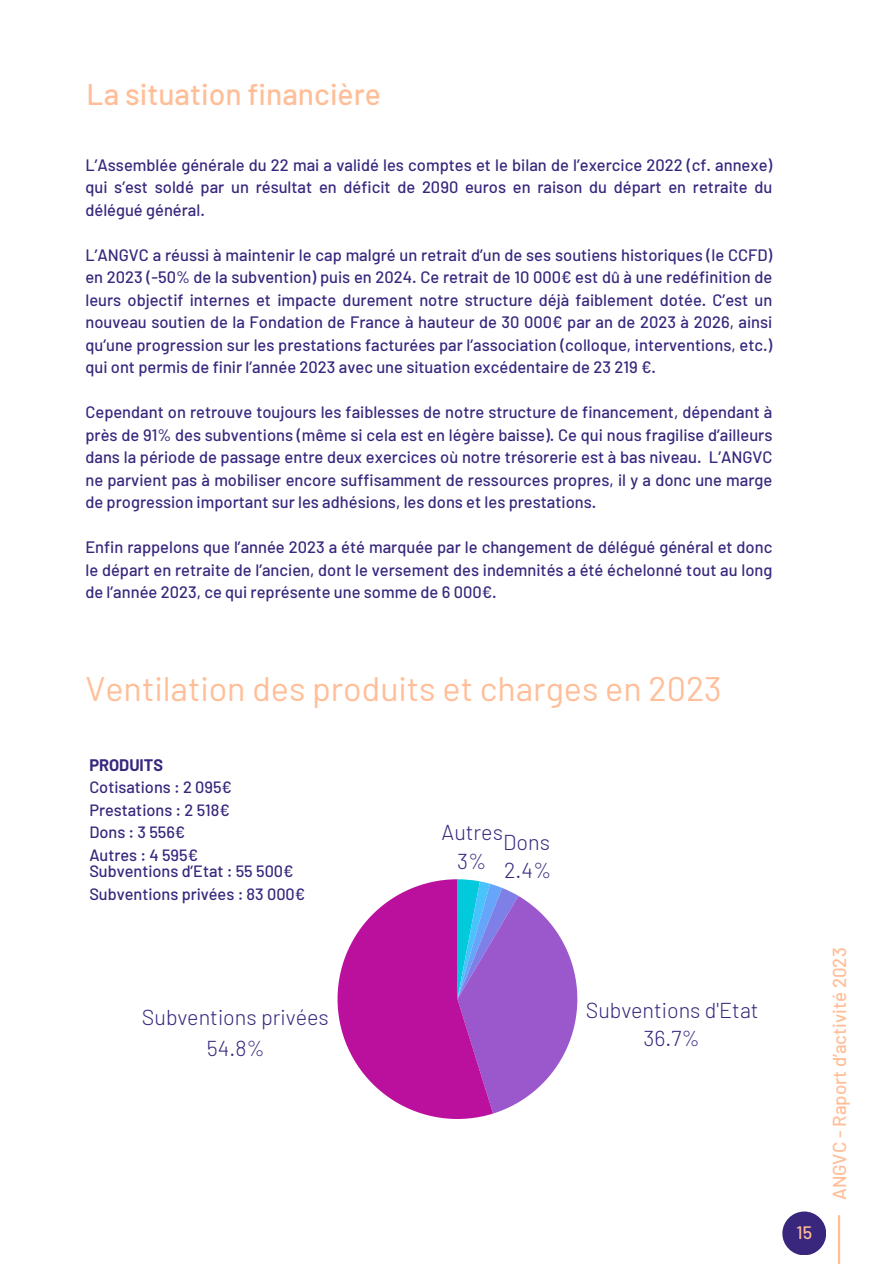
<style>
.page{position:relative;width:894px;height:1264px;background:#fff}
.page>*{position:absolute;margin:0;border:0;box-sizing:border-box;transform-origin:0 0}
.t1{font:34.05px "Barlow";color:#ffbe98}
.t2{font:500 30px "Barlow";color:#ffbe98}
.t3{font:300 21.6px/28px "Barlow";color:#38277d;text-align:center}
.t4{font:500 18.75px "Barlow";color:#ffbe98}
.t5{font:500 18px "Barlow";color:#ffbe98}
.t6{font:500 16.5px/22.5px "Barlow";color:#38277d;text-align:justify}
.t7{font:500 16.35px "Barlow";color:#38277d}
.t8{font:700 16.35px "Barlow";color:#38277d}
</style>
<div class="page">
<hr style="left:837px;top:1215px;width:2px;height:48px;background:#ffbe98">
<svg style="left:337px;top:879px;width:240px;height:239px"></svg>
<div style="left:782px;top:1211px;width:44px;height:44px;background:#38277d;border-radius:50%"></div>
<h2 class="t2" style="left:86px;top:75px;width:296px">La situation financière</h2>
<p class="t6" style="left:85px;top:153px;width:688px">L’Assemblée générale du 22 mai a validé les comptes et le bilan de l’exercice 2022 (cf. annexe) qui s’est soldé par un résultat en déficit de 2090 euros en raison du départ en retraite du délégué général.</p>
<p class="t6" style="left:85px;top:243px;width:688px">L’ANGVC a réussi à maintenir le cap malgré un retrait d’un de ses soutiens historiques (le CCFD) en 2023 (-50% de la subvention) puis en 2024. Ce retrait de 10 000€ est dû à une redéfinition de leurs objectif internes et impacte durement notre structure déjà faiblement dotée. C’est un nouveau soutien de la Fondation de France à hauteur de 30 000€ par an de 2023 à 2026, ainsi qu’une progression sur les prestations facturées par l’association (colloque, interventions, etc.) qui ont permis de finir l’année 2023 avec une situation excédentaire de 23 219 €.</p>
<p class="t6" style="left:85px;top:400px;width:688px">Cependant on retrouve toujours les faiblesses de notre structure de financement, dépendant à près de 91% des subventions (même si cela est en légère baisse). Ce qui nous fragilise d’ailleurs dans la période de passage entre deux exercices où notre trésorerie est à bas niveau. L’ANGVC ne parvient pas à mobiliser encore suffisamment de ressources propres, il y a donc une marge de progression important sur les adhésions, les dons et les prestations.</p>
<p class="t6" style="left:85px;top:535px;width:688px">Enfin rappelons que l’année 2023 a été marquée par le changement de délégué général et donc le départ en retraite de l’ancien, dont le versement des indemnités a été échelonné tout au long de l’année 2023, ce qui représente une somme de 6 000€.</p>
<p class="t1" style="left:85px;top:667px;width:637px">Ventilation des produits et charges en 2023</p>
<p class="t8" style="left:89px;top:754px;width:75px">PRODUITS</p>
<p class="t7" style="left:89px;top:776px;width:144px">Cotisations : 2 095€</p>
<p class="t7" style="left:89px;top:799px;width:142px">Prestations : 2 518€</p>
<p class="t7" style="left:89px;top:821px;width:97px">Dons : 3 556€</p>
<p class="t7" style="left:89px;top:844px;width:110px">Autres : 4 595€</p>
<p class="t7" style="left:89px;top:860px;width:206px">Subventions d’Etat : 55 500€</p>
<h3 class="t7" style="left:89px;top:883px;width:217px">Subventions privées : 83 000€</h3>
<h3 class="t3" style="left:441px;top:817px;width:63px">Autres<br>3%</h3>
<h3 class="t3" style="left:503px;top:827px;width:50px;text-align:left">Dons<br>2.4%</h3>
<h3 class="t3" style="left:142px;top:1000px;width:188px;line-height:31.2px">Subventions privées<br>54.8%</h3>
<h3 class="t3" style="left:585px;top:995px;width:174px">Subventions d'Etat<br>36.7%</h3>
<p class="t5" style="left:796px;top:1220px;width:17px">15</p>
<h1 class="t4" style="left:827px;top:1200px;width:254px;rotate:-90deg">ANGVC - Raport d’activité 2023</h1>
</div>
